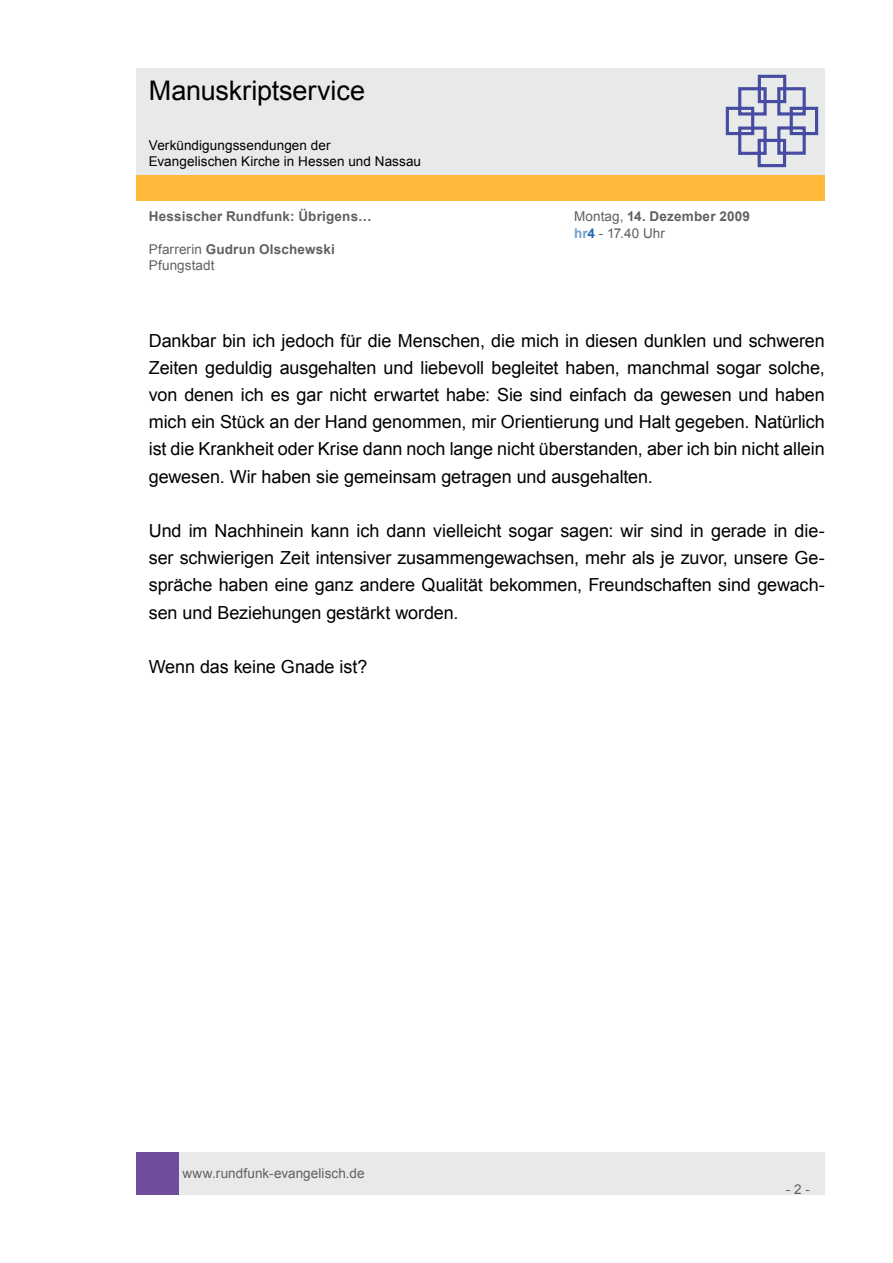
<style>
.page{position:relative;width:893px;height:1263px;background:#fff}
.page>*{position:absolute;margin:0;border:0;box-sizing:border-box;transform-origin:0 0}
.t1{font:27px "Arial";letter-spacing:-.005em;color:#000}
.t2{font:18px/27.2px "Arial";letter-spacing:-.005em;color:#000;text-align:justify}
.t3{font:13.5px/16.2px "Arial";letter-spacing:.005em;color:#606060}
.t4{font:13.5px/16.2px "Arial";letter-spacing:.005em;color:#000}
.t5{font:700 13.5px "Arial";letter-spacing:.015em;color:#606060}
.s1{font-weight:700}
.s2{font-weight:700;color:#71a0cc}
.s3{font-weight:700;color:#2369b2}
</style>
<div class="page">
<div style="left:179px;top:1152px;width:646px;height:43px;background:#e8e9e9"></div>
<div style="left:136px;top:1152px;width:43px;height:43px;background:#704c9c"></div>
<div style="left:136px;top:175px;width:689px;height:26px;background:#ffb93a"></div>
<div style="left:136px;top:68px;width:689px;height:106px;background:#e8e9e9"></div>
<svg style="left:725px;top:74px;width:94px;height:94px"></svg>
<h1 class="t1" style="left:149px;top:73px;width:218px">Manuskriptservice</h1>
<p class="t4" style="left:149px;top:137px;width:274px">Verkündigungssendungen der<br>Evangelischen Kirche in Hessen und Nassau</p>
<p class="t5" style="left:149px;top:208px;width:224px">Hessischer Rundfunk: Übrigens…</p>
<p class="t3" style="left:574px;top:209px;width:178px">Montag, <span class="s1">14. Dezember 2009 </span><span class="s2">hr</span><span class="s3">4</span> - 17.40 Uhr</p>
<p class="t3" style="left:149px;top:241px;width:187px">Pfarrerin <span class="s1">Gudrun Olschewski<br></span>Pfungstadt</p>
<p class="t2" style="left:149px;top:327px;width:678px">Dankbar bin ich jedoch für die Menschen, die mich in diesen dunklen und schweren Zeiten geduldig ausgehalten und liebevoll begleitet haben, manchmal sogar solche, von denen ich es gar nicht erwartet habe: Sie sind einfach da gewesen und haben mich ein Stück an der Hand genommen, mir Orientierung und Halt gegeben. Natürlich ist die Krankheit oder Krise dann noch lange nicht überstanden, aber ich bin nicht allein gewesen. Wir haben sie gemeinsam getragen und ausgehalten.</p>
<p class="t2" style="left:149px;top:517px;width:678px">Und im Nachhinein kann ich dann vielleicht sogar sagen: wir sind in gerade in die&shy;ser schwierigen Zeit intensiver zusammengewachsen, mehr als je zuvor, unsere Ge&shy;spräche haben eine ganz andere Qualität bekommen, Freundschaften sind gewach&shy;sen und Beziehungen gestärkt worden.</p>
<p class="t2" style="left:149px;top:653px;width:220px">Wenn das keine Gnade ist?</p>
<p class="t3" style="left:182px;top:1165px;width:184px">www.rundfunk-evangelisch.de</p>
<p class="t3" style="left:786px;top:1181px;width:26px">- 2 -</p>
</div>
